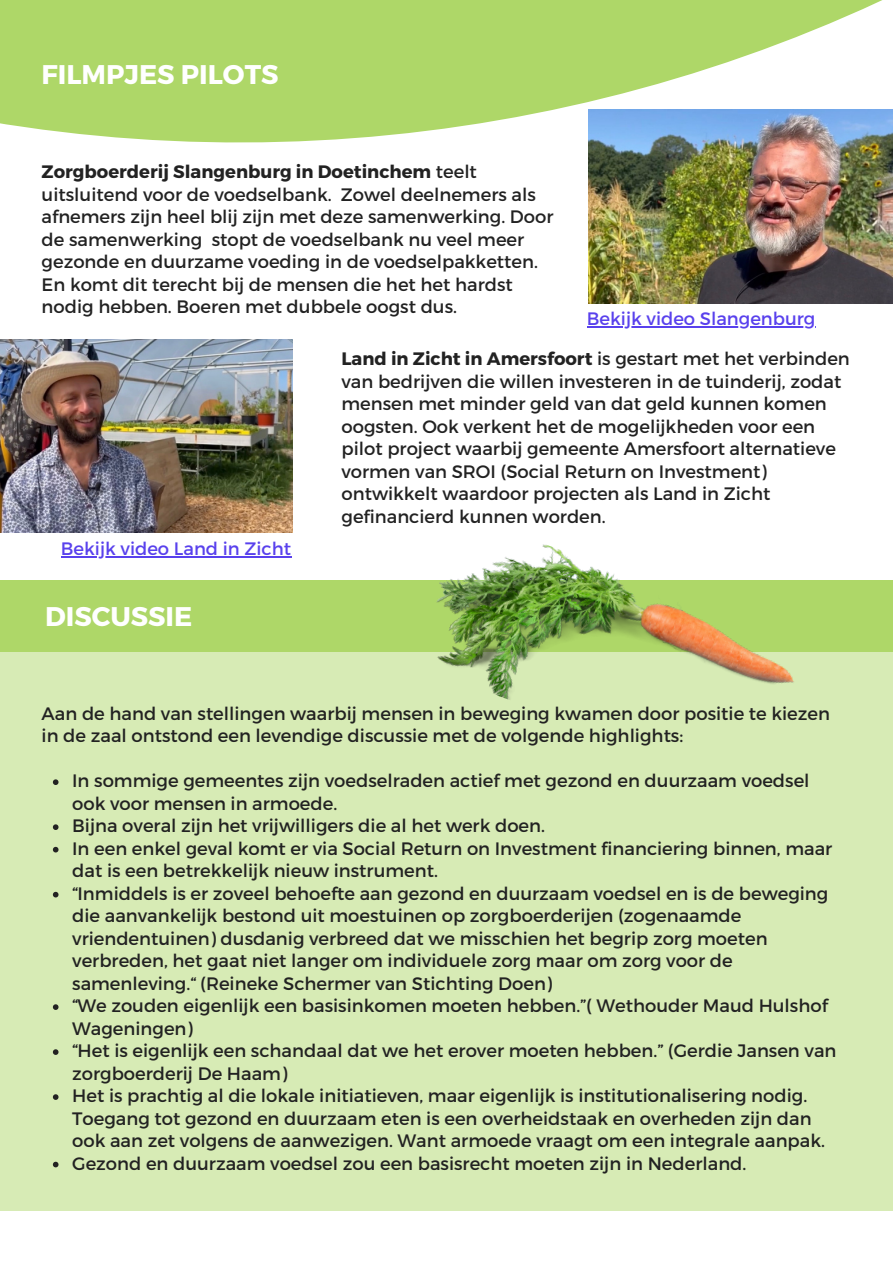
<style>
.page{position:relative;width:893px;height:1264px;background:#fff}
.page>*{position:absolute;margin:0;border:0;box-sizing:border-box;transform-origin:0 0}
.t1{font:700 27px "Montserrat";color:#fff}
.t2{font:18px/22.5px "Montserrat";color:#222}
.t3{font:18px "Montserrat";color:#5941ed}
.s1{font-weight:700}
</style>
<div class="page">
<svg style="left:0;top:0;width:892px;height:558px"></svg>
<img style="left:588px;top:110px;width:304px;height:193px">
<img style="left:0;top:339px;width:292px;height:193px">
<div style="left:0;top:580px;width:892px;height:630px;background:#d7ebb5"></div>
<div style="left:0;top:580px;width:892px;height:72px;background:#aed768"></div>
<svg style="left:53px;top:779px;width:5px;height:6px"></svg>
<svg style="left:53px;top:824px;width:5px;height:6px"></svg>
<svg style="left:53px;top:846px;width:5px;height:6px"></svg>
<svg style="left:53px;top:891px;width:5px;height:6px"></svg>
<svg style="left:53px;top:1004px;width:5px;height:5px"></svg>
<svg style="left:53px;top:1049px;width:5px;height:5px"></svg>
<svg style="left:53px;top:1094px;width:5px;height:5px"></svg>
<svg style="left:53px;top:1161px;width:5px;height:6px"></svg>
<img style="left:410px;top:515px;width:399px;height:185px">
<hr style="left:587px;top:326px;width:228px;height:1px;background:#5941ed">
<hr style="left:61px;top:556px;width:230px;height:1px;background:#5941ed">
<h1 class="t1" style="left:42px;top:57px;width:238px">FILMPJES PILOTS</h1>
<p class="t2" style="left:42px;top:159px;width:513px"><span class="s1">Zorgboerderij Slangenburg in Doetinchem</span> teelt uitsluitend voor de voedselbank. Zowel deelnemers als afnemers zijn heel blij zijn met deze samenwerking. Door de samenwerking stopt de voedselbank nu veel meer gezonde en duurzame voeding in de voedselpakketten.<br>En komt dit terecht bij de mensen die het het hardst nodig hebben. Boeren met dubbele oogst dus.</p>
<p class="t3" style="left:587px;top:307px;width:230px">Bekijk video Slangenburg</p>
<p class="t3" style="left:61px;top:537px;width:232px">Bekijk video Land in Zicht</p>
<h1 class="t1" style="left:45px;top:598px;width:149px">DISCUSSIE</h1>
<p class="t2" style="left:341px;top:346px;width:510px"><span class="s1">Land in Zicht in Amersfoort</span> is gestart met het verbinden van bedrijven die willen investeren in de tuinderij, zodat mensen met minder geld van dat geld kunnen komen oogsten. Ook verkent het de mogelijkheden voor een pilot project waarbij gemeente Amersfoort alternatieve vormen van SROI (Social Return on Investment) ontwikkelt waardoor projecten als Land in Zicht gefinancierd kunnen worden.</p>
<p class="t2" style="left:42px;top:701px;width:789px">Aan de hand van stellingen waarbij mensen in beweging kwamen door positie te kiezen in de zaal ontstond een levendige discussie met de volgende highlights:</p>
<p class="t2" style="left:72px;top:768px;width:765px">In sommige gemeentes zijn voedselraden actief met gezond en duurzaam voedsel ook voor mensen in armoede.<br>Bijna overal zijn het vrijwilligers die al het werk doen.<br>In een enkel geval komt er via Social Return on Investment financiering binnen, maar dat is een betrekkelijk nieuw instrument.<br>“Inmiddels is er zoveel behoefte aan gezond en duurzaam voedsel en is de beweging die aanvankelijk bestond uit moestuinen op zorgboerderijen (zogenaamde vriendentuinen) dusdanig verbreed dat we misschien het begrip zorg moeten verbreden, het gaat niet langer om individuele zorg maar om zorg voor de samenleving.“ (Reineke Schermer van Stichting Doen)<br>“We zouden eigenlijk een basisinkomen moeten hebben.”( Wethouder Maud Hulshof Wageningen)<br>“Het is eigenlijk een schandaal dat we het erover moeten hebben.” (Gerdie Jansen van zorgboerderij De Haam)<br>Het is prachtig al die lokale initiatieven, maar eigenlijk is institutionalisering nodig.<br>Toegang tot gezond en duurzaam eten is een overheidstaak en overheden zijn dan ook aan zet volgens de aanwezigen. Want armoede vraagt om een integrale aanpak.<br>Gezond en duurzaam voedsel zou een basisrecht moeten zijn in Nederland.</p>
</div>
